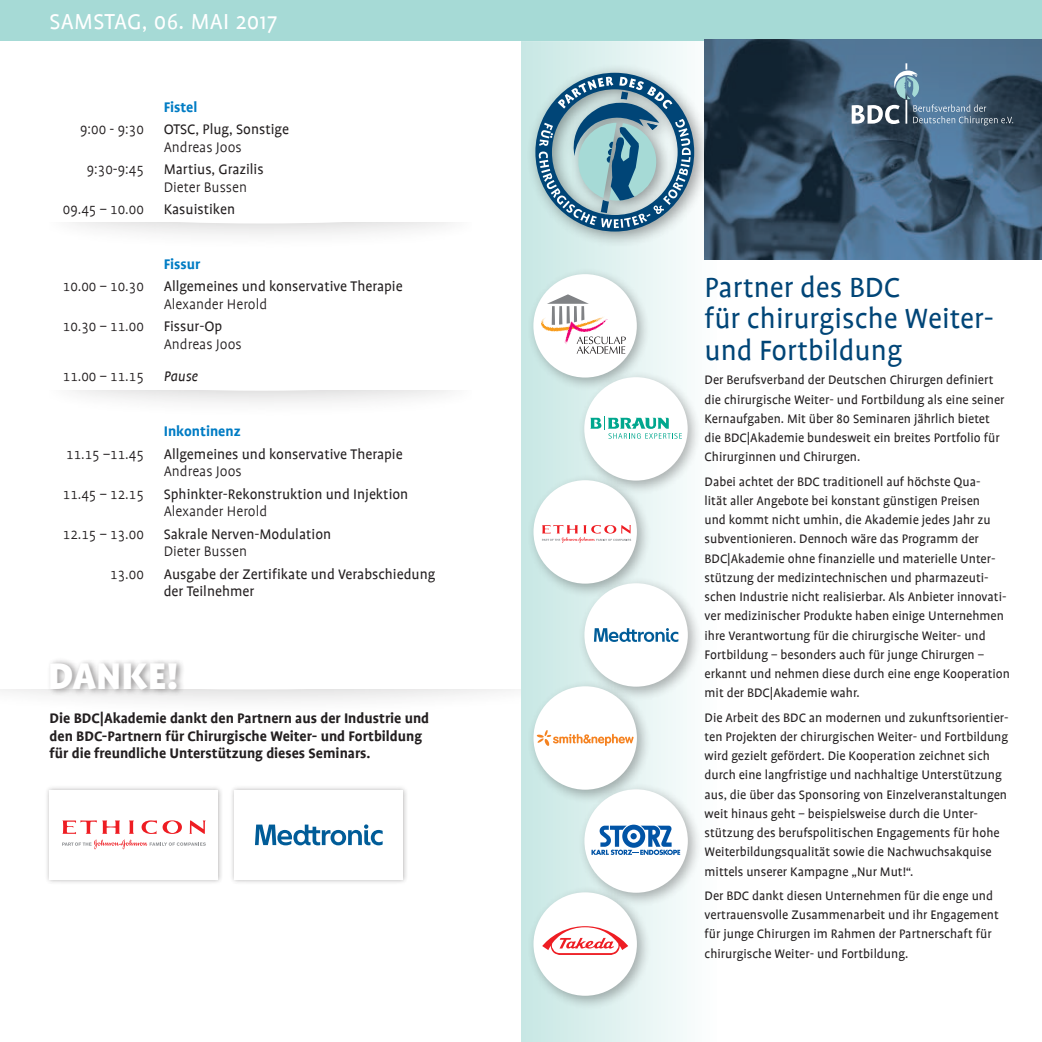
<style>
.page{position:relative;width:1042px;height:1042px;background:#fff}
.page>*{position:absolute;margin:0;border:0;box-sizing:border-box;transform-origin:0 0}
.t1{font:900 42px "Profile";color:#fff}
.t2{font:31.5px/31.5px "Profile";color:#004577}
.t3{font:24.5px "Profile";letter-spacing:.015em;color:#fff}
.t4{font:15.75px/17.5px "Profile";color:#231f20}
.t5{font:700 15.75px/17.5px "Profile";color:#231f20}
.t6{font:300 15.75px "Profile SC";color:#231f20}
.t7{font:300 15.75px "Profile";color:#231f20}
.t8{font:700 15.75px "Profile";color:#007cc4}
.t9{font:italic 15.75px "Profile";color:#231f20}
.t10{font:14px/19.2px "Profile";color:#231f20}
.s1{font-family:"Profile";font-weight:400}
</style>
<div class="page">
<div style="left:0;top:0;width:1042px;height:40px;background:#a6dad6"></div>
<div style="left:50px;top:223px;width:421px;height:28px;background:#231f20;opacity:.25"></div>
<svg style="left:56px;top:223px;width:410px;height:1px"></svg>
<div style="left:50px;top:390px;width:421px;height:29px;background:#231f20;opacity:.25"></div>
<svg style="left:56px;top:390px;width:410px;height:1px"></svg>
<div style="left:44px;top:785px;width:180px;height:100px;background:#231f20;opacity:.33"></div>
<div style="left:50px;top:790px;width:168px;height:89px;background:#fff"></div>
<svg style="left:62px;top:820px;width:144px;height:29px"></svg>
<div style="left:229px;top:785px;width:179px;height:100px;background:#231f20;opacity:.33"></div>
<div style="left:234px;top:790px;width:169px;height:89px;background:#fff"></div>
<svg style="left:255px;top:824px;width:128px;height:21px"></svg>
<div style="left:47px;top:657px;width:138px;height:39px;background:#231f20;opacity:.47"></div>
<div style="left:0;top:689px;width:521px;height:27px;background:#231f20;opacity:.25"></div>
<div style="left:521px;top:13px;width:198px;height:1029px;background:linear-gradient(to right,#c7e7e4,#fdfeff)"></div>
<div style="left:521px;top:0;width:521px;height:40px;background:#a6dad6"></div>
<img style="left:704px;top:40px;width:338px;height:220px">
<svg style="left:851px;top:63px;width:162px;height:62px;background:#57748c"></svg>
<div style="left:526px;top:63px;width:185px;height:186px;background:#231f20;opacity:.44"></div>
<svg style="left:535px;top:73px;width:159px;height:159px;background:#85aab9"></svg>
<div style="left:526px;top:267px;width:125px;height:124px;background:#231f20;opacity:.33"></div>
<div style="left:533px;top:274px;width:104px;height:103px;background:#fff;border-radius:50%"></div>
<svg style="left:541px;top:294px;width:85px;height:60px"></svg>
<div style="left:526px;top:473px;width:125px;height:124px;background:#231f20;opacity:.33"></div>
<div style="left:533px;top:480px;width:104px;height:103px;background:#fff;border-radius:50%"></div>
<svg style="left:542px;top:525px;width:89px;height:18px"></svg>
<div style="left:577px;top:576px;width:125px;height:124px;background:#231f20;opacity:.33"></div>
<div style="left:584px;top:583px;width:104px;height:104px;background:#fff;border-radius:50%"></div>
<svg style="left:594px;top:628px;width:84px;height:14px"></svg>
<div style="left:526px;top:679px;width:125px;height:124px;background:#231f20;opacity:.33"></div>
<div style="left:533px;top:686px;width:104px;height:104px;background:#fff;border-radius:50%"></div>
<svg style="left:537px;top:730px;width:96px;height:16px"></svg>
<div style="left:577px;top:370px;width:125px;height:124px;background:#231f20;opacity:.33"></div>
<div style="left:584px;top:377px;width:104px;height:103px;background:#fff;border-radius:50%"></div>
<svg style="left:590px;top:416px;width:92px;height:23px"></svg>
<div style="left:577px;top:782px;width:125px;height:124px;background:#231f20;opacity:.33"></div>
<div style="left:584px;top:789px;width:104px;height:104px;background:#fff;border-radius:50%"></div>
<svg style="left:591px;top:824px;width:89px;height:31px"></svg>
<div style="left:526px;top:885px;width:125px;height:124px;background:#231f20;opacity:.33"></div>
<div style="left:533px;top:892px;width:104px;height:104px;background:#fff;border-radius:50%"></div>
<svg style="left:542px;top:926px;width:86px;height:29px"></svg>
<h3 class="t3" style="left:50px;top:9px;width:229px">Samstag, 06. Mai 2017</h3>
<p class="t8" style="left:164px;top:98px;width:35px">Fistel</p>
<p class="t6" style="left:80px;top:121px;width:77px">9:00 - 9:30 <span class="s1">OT</span></p>
<p class="t4" style="left:180px;top:121px;width:110px">SC, Plug, Sonstige</p>
<p class="t7" style="left:164px;top:139px;width:80px">Andreas Joos</p>
<p class="t6" style="left:87px;top:161px;width:59px">9:30-9:45</p>
<p class="t4" style="left:164px;top:161px;width:101px">Martius, Grazilis</p>
<p class="t7" style="left:164px;top:179px;width:85px">Dieter Bussen</p>
<p class="t6" style="left:63px;top:201px;width:83px">09.45 – 10.00</p>
<p class="t4" style="left:164px;top:201px;width:73px">Kasuistiken</p>
<p class="t8" style="left:164px;top:256px;width:38px">Fissur</p>
<p class="t6" style="left:63px;top:278px;width:83px">10.00 – 10.30</p>
<p class="t4" style="left:164px;top:278px;width:240px">Allgemeines und konservative Therapie</p>
<p class="t7" style="left:164px;top:296px;width:105px">Alexander Herold</p>
<p class="t6" style="left:63px;top:318px;width:83px">10.30 – 11.00</p>
<p class="t4" style="left:164px;top:318px;width:60px">Fissur-Op</p>
<p class="t7" style="left:164px;top:336px;width:80px">Andreas Joos</p>
<p class="t6" style="left:63px;top:368px;width:83px">11.00 – 11.15</p>
<p class="t9" style="left:164px;top:368px;width:36px">Pause</p>
<p class="t8" style="left:50px;top:423px;width:41px">I</p>
<p class="t8" style="left:168px;top:423px;width:74px">nkontinenz</p>
<p class="t6" style="left:66px;top:446px;width:79px">11.15 –11.45</p>
<p class="t4" style="left:164px;top:445px;width:240px">Allgemeines und konservative Therapie</p>
<p class="t7" style="left:164px;top:463px;width:80px">Andreas Joos</p>
<p class="t6" style="left:63px;top:486px;width:83px">11.45 – 12.15</p>
<p class="t4" style="left:164px;top:485px;width:246px">Sphinkter-Rekonstruktion und Injektion</p>
<p class="t7" style="left:164px;top:503px;width:105px">Alexander Herold</p>
<p class="t6" style="left:63px;top:526px;width:83px">12.15 – 13.00</p>
<p class="t4" style="left:164px;top:525px;width:169px">Sakrale Nerven-Modulation</p>
<p class="t7" style="left:164px;top:543px;width:85px">Dieter Bussen</p>
<p class="t6" style="left:110px;top:566px;width:35px">13.00</p>
<p class="t4" style="left:164px;top:565px;width:273px">Ausgabe der Zertifikate und Verabschiedung der Teilnehmer</p>
<h1 class="t1" style="left:48px;top:653px;width:131px">DANKE!</h1>
<p class="t5" style="left:50px;top:709px;width:381px">Die BDC|Akademie dankt den Partnern aus der Industrie und den BDC-Partnern für Chirurgische Weiter- und Fortbildung für die freundliche Unterstützung dieses Seminars.</p>
<h2 class="t2" style="left:704px;top:272px;width:291px">Partner des BDC<br>für chirurgische weiter&shy;und Fortbildung</h2>
<p class="t10" style="left:704px;top:371px;width:301px">Der Berufsverband der Deutschen Chirurgen definiert die chirurgische weiter- und Fortbildung als eine seiner Kernaufgaben. Mit über 80 Seminaren jährlich bietet die BDC|Akademie bundesweit ein breites Portfolio für Chi rurginnen und Chirurgen.</p>
<p class="t10" style="left:704px;top:472px;width:307px">Dabei achtet der BDC traditionell auf höchste Qua-<br>lität aller Angebote bei konstant günstigen Preisen<br>und kommt nicht umhin, die Akademie jedes Jahr zu subventionieren. Dennoch wäre das Programm der BDC|Akademie ohne finanzielle und materielle Unter&shy;stützung der medizintechnischen und pharmazeuti&shy;schen Industrie nicht realisierbar. Als Anbieter innovati&shy;ver medizinischer Produkte haben einige Unternehmen ihre Verantwortung für die chirurgische weiter- und Fortbildung – besonders auch für junge Chirurgen – erkannt und nehmen diese durch eine enge Kooperation mit der BDC|Akademie wahr.</p>
<p class="t10" style="left:704px;top:708px;width:306px">Die Arbeit des BDC an modernen und zukunftsorientier&shy;ten Projekten der chirurgischen weiter- und Fortbildung wird gezielt gefördert. Die Kooperation zeichnet sich durch eine langfristige und nachhaltige Unterstützung aus, die über das Sponsoring von Einzelveranstaltungen weit hinaus geht – beispielsweise durch die Unter&shy;stützung des berufspolitischen Engagements für hohe weiterbildungs qualität sowie die Nachwuchsakquise mittels unserer Kampagne „Nur Mut!“.</p>
<p class="t10" style="left:704px;top:886px;width:296px">Der BDC dankt diesen Unternehmen für die enge und vertrauensvolle Zusammenarbeit und ihr Engagement für junge Chirurgen im rahmen der Partnerschaft für chirurgische weiter- und Fortbildung.</p>
</div>
